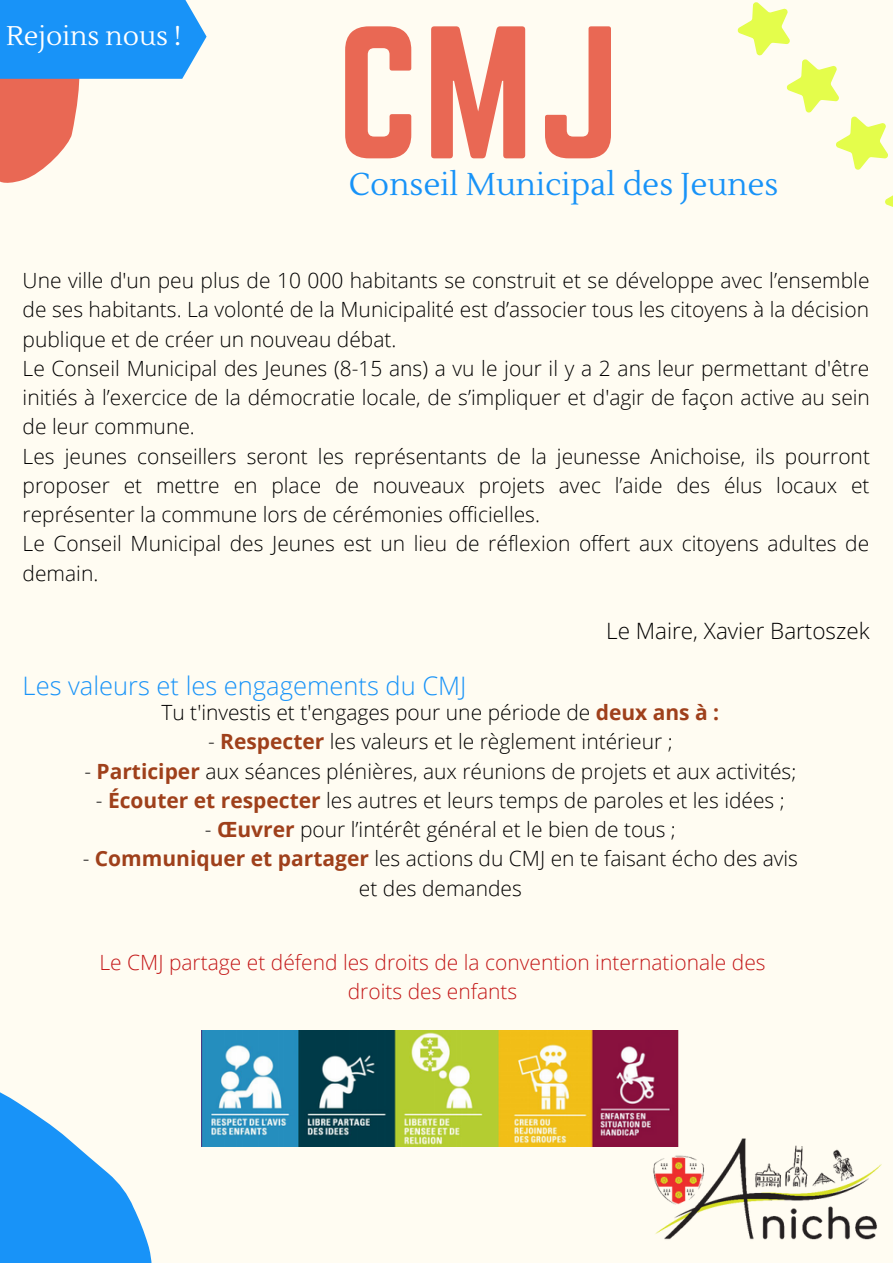
<style>
.page{position:relative;width:893px;height:1264px;background:#fff}
.page>*{position:absolute;margin:0;border:0;box-sizing:border-box;transform-origin:0 0}
.t1{font:164.85px "Norwester";color:#e96854}
.t2{font:31.5px "Lustria";color:#1893f8}
.t3{font:27px "Lustria";color:#fff}
.t4{font:300 25.5px "Open Sans";color:#1893f8}
.t5{font:300 22.5px "Open Sans";color:#000}
.t6{font:300 21px/29.2px "Open Sans";color:#000;text-align:justify}
.t7{font:300 21px/29.2px "Open Sans";color:#c41919;text-align:center}
.s1{font-weight:700;color:#9f401b}
</style>
<div class="page">
<div style="left:0;top:0;width:892px;height:1262px;background:#fffcf2"></div>
<img style="left:631px;top:1117px;width:251px;height:123px">
<svg style="left:0;top:0;width:206px;height:183px"></svg>
<img style="left:215px;top:1030px;width:463px;height:116px">
<svg style="left:737px;top:2px;width:155px;height:205px"></svg>
<svg style="left:0;top:1030px;width:215px;height:232px"></svg>
<p class="t3" style="left:6px;top:19px;width:177px">Rejoins nous !</p>
<p class="t1" style="left:337px;top:-7px;width:284px">CMJ</p>
<p class="t2" style="left:349px;top:165px;width:431px">Conseil Municipal des Jeunes</p>
<p class="t6" style="left:23px;top:265px;width:848px">Une ville d'un peu plus de 10 000 habitants se construit et se développe avec l’ensemble de ses habitants. La volonté de la Municipalité est d’associer tous les citoyens à la décision publique et de créer un nouveau débat.</p>
<p class="t6" style="left:23px;top:353px;width:848px">Le Conseil Municipal des Jeunes (8-15 ans) a vu le jour il y a 2 ans leur permettant d'être initiés à l’exercice de la démocratie locale, de s’impliquer et d'agir de façon active au sein de leur commune.</p>
<p class="t6" style="left:23px;top:441px;width:848px">Les jeunes conseillers seront les représentants de la jeunesse Anichoise, ils pourront proposer et mettre en place de nouveaux projets avec l’aide des élus locaux et représenter la commune lors de cérémonies officielles.</p>
<p class="t6" style="left:23px;top:528px;width:848px">Le Conseil Municipal des Jeunes est un lieu de réflexion offert aux citoyens adultes de demain.</p>
<p class="t4" style="left:23px;top:667px;width:445px">Les valeurs et les engagements du CMJ</p>
<p class="t5" style="left:606px;top:615px;width:265px">Le Maire, Xavier Bartoszek</p>
<p class="t6" style="left:161px;top:697px;width:559px">Tu t'investis et t'engages pour une période de <span class="s1">deux ans à :</span></p>
<p class="t6" style="left:208px;top:726px;width:466px">- <span class="s1">Respecter</span> les valeurs et le règlement intérieur ;</p>
<p class="t6" style="left:84px;top:756px;width:713px">- <span class="s1">Participer</span> aux séances plénières, aux réunions de projets et aux activités;</p>
<p class="t6" style="left:96px;top:785px;width:690px">- <span class="s1">Écouter et respecter</span> les autres et leurs temps de paroles et les idées ;</p>
<p class="t6" style="left:205px;top:814px;width:472px">- <span class="s1">Œuvrer</span> pour l’intérêt général et le bien de tous ;</p>
<p class="t6" style="left:83px;top:843px;width:716px;text-align:center">- <span class="s1">Communiquer et partager</span> les actions du CMJ en te faisant écho des avis et des demandes</p>
<p class="t7" style="left:99px;top:946px;width:667px">Le CMJ partage et défend les droits de la convention internationale des droits des enfants</p>
</div>
